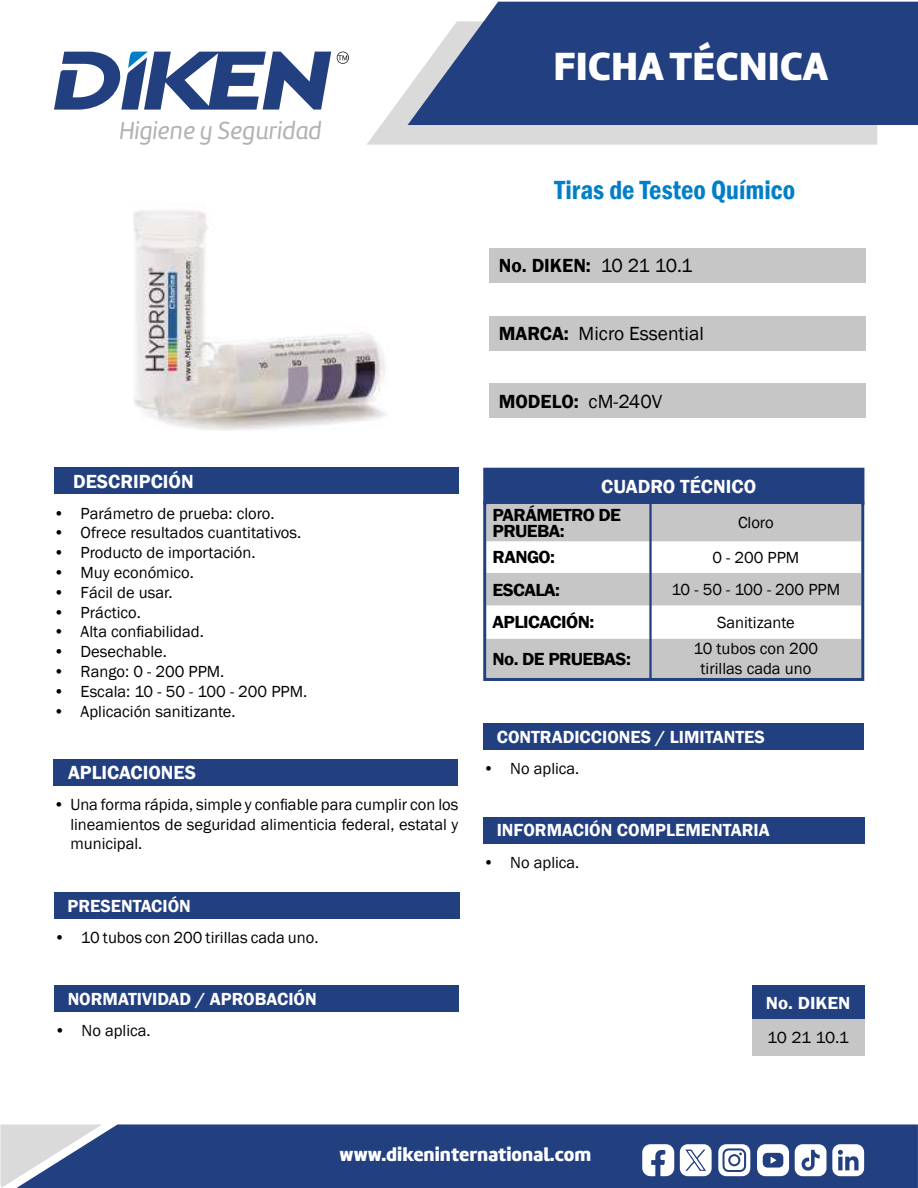
<style>
.page{position:relative;width:918px;height:1188px;background:#fff}
.page>*{position:absolute;margin:0;border:0;box-sizing:border-box;transform-origin:0 0}
.t1{font:40.8px "Amelia Basic Black";color:#fff}
.t2{font:600 condensed 27px "Franklin Gothic";color:#007fc8}
.t3{font:25.5px "Amelia Basic Italic";color:#b3b2b2}
.t4{font:600 19.5px "Franklin Gothic";color:#fff}
.t5{font:600 19.5px "Franklin Gothic";color:#000}
.t6{font:19.5px "Amelia Basic Black";color:#fff}
.t7{font:19.5px "Franklin Gothic";color:#000}
.t8{font:600 18px "Franklin Gothic";color:#fff}
.t9{font:600 18px/16px "Franklin Gothic";letter-spacing:-.03em;color:#000;scale:1.05 1}
.t10{font:600 18px "Franklin Gothic";color:#fff;scale:1.05 1}
.t11{font:16.5px/19.8px "Franklin Gothic";color:#000;text-align:justify}
.t12{font:16.5px "Franklin Gothic";color:#000;scale:1.05 1}
.s1{font-weight:400}
.s2{font-weight:600}
</style>
<div class="page">
<div style="left:102px;top:1124px;width:816px;height:64px;background:#223f80"></div>
<svg style="left:0;top:1124px;width:102px;height:64px;background:#9ea8bf"></svg>
<svg style="left:367px;top:88px;width:510px;height:57px;background:#ddddde"></svg>
<svg style="left:408px;top:2px;width:510px;height:123px;background:#36508b"></svg>
<svg style="left:54px;top:51px;width:277px;height:59px"></svg>
<svg style="left:337px;top:52px;width:12px;height:12px"></svg>
<svg style="left:680px;top:1144px;width:32px;height:32px"></svg>
<svg style="left:642px;top:1144px;width:32px;height:32px"></svg>
<svg style="left:718px;top:1144px;width:32px;height:32px"></svg>
<div style="left:730px;top:1156px;width:8px;height:8px;background:#fff;border-radius:50%"></div>
<svg style="left:757px;top:1144px;width:32px;height:32px"></svg>
<svg style="left:795px;top:1144px;width:69px;height:32px"></svg>
<div style="left:489px;top:248px;width:376px;height:34px;background:#c6c6c6"></div>
<div style="left:489px;top:316px;width:376px;height:34px;background:#c6c6c6"></div>
<div style="left:489px;top:384px;width:376px;height:34px;background:#c6c6c6"></div>
<div style="left:54px;top:468px;width:405px;height:26px;background:#223f80"></div>
<div style="left:53px;top:759px;width:405px;height:27px;background:#223f80"></div>
<div style="left:54px;top:892px;width:405px;height:26px;background:#223f80"></div>
<div style="left:483px;top:723px;width:381px;height:27px;background:#223f80"></div>
<div style="left:483px;top:817px;width:381px;height:27px;background:#223f80"></div>
<div style="left:485px;top:469px;width:378px;height:34px;background:#223f80"></div>
<div style="left:483px;top:468px;width:381px;height:37px;border:3px solid #223f80"></div>
<div style="left:487px;top:505px;width:373px;height:172px;background:#c6c6c6"></div>
<svg style="left:487px;top:542px;width:373px;height:97px"></svg>
<div style="left:483px;top:501px;width:381px;height:180px;border:3px solid #223f80"></div>
<hr style="left:649px;top:501px;width:3px;height:179px;background:#223f80">
<div style="left:752px;top:985px;width:112px;height:34px;background:#223f80"></div>
<div style="left:752px;top:1019px;width:112px;height:37px;background:#c6c6c6"></div>
<div style="left:54px;top:985px;width:404px;height:27px;background:#223f80"></div>
<img style="left:133px;top:210px;width:252px;height:221px">
<h3 class="t3" style="left:119px;top:116px;width:204px">Higiene y Seguridad</h3>
<p class="t4" style="left:73px;top:469px;width:122px">DESCRIPCIÓN</p>
<p class="t11" style="left:54px;top:503px;width:222px">• Parámetro de prueba: cloro.</p>
<p class="t11" style="left:54px;top:523px;width:249px">• Ofrece resultados cuantitativos.</p>
<p class="t11" style="left:54px;top:543px;width:203px">• Producto de importación.</p>
<p class="t11" style="left:54px;top:563px;width:142px">• Muy económico.</p>
<p class="t11" style="left:54px;top:583px;width:121px">• Fácil de usar.</p>
<p class="t11" style="left:54px;top:602px;width:89px">• Práctico.</p>
<p class="t11" style="left:54px;top:622px;width:152px">• Alta confiabilidad.</p>
<p class="t11" style="left:54px;top:642px;width:115px">• Desechable.</p>
<p class="t11" style="left:54px;top:662px;width:172px">• Rango: 0 - 200 PPM.</p>
<p class="t11" style="left:54px;top:682px;width:255px">• Escala: 10 - 50 - 100 - 200 PPM.</p>
<p class="t11" style="left:54px;top:701px;width:183px">• Aplicación sanitizante.</p>
<p class="t4" style="left:68px;top:761px;width:129px">APLICACIONES</p>
<p class="t11" style="left:70px;top:795px;width:390px;text-indent:-17px">• Una forma rápida, simple y confiable para cumplir con los lineamientos de seguridad alimenticia federal, estatal y municipal.</p>
<p class="t8" style="left:68px;top:894px;width:125px">PRESENTACIÓN</p>
<p class="t11" style="left:54px;top:928px;width:266px">• 10 tubos con 200 tirillas cada uno.</p>
<p class="t8" style="left:68px;top:988px;width:251px">NORMATIVIDAD / APROBACIÓN</p>
<p class="t11" style="left:55px;top:1021px;width:98px">• No aplica.</p>
<h1 class="t1" style="left:553px;top:41px;width:276px">FICHA TÉCNICA</h1>
<h2 class="t2" style="left:555px;top:172px;width:242px">Tiras de Testeo Químico</h2>
<p class="t5" style="left:499px;top:254px;width:195px">No. DIKEN: <span class="s1">10 21 10.1</span></p>
<p class="t7" style="left:499px;top:322px;width:207px"><span class="s2">MARCA:</span> Micro Essential</p>
<p class="t5" style="left:499px;top:389px;width:165px">MODELO: <span class="s1">cM-240V</span></p>
<p class="t4" style="left:601px;top:475px;width:156px">CUADRO TÉCNICO</p>
<p class="t9" style="left:493px;top:507px;width:124px">PARÁMETRO DE<br>PRUEBA:</p>
<p class="t11" style="left:738px;top:513px;width:37px">Cloro</p>
<p class="t9" style="left:493px;top:550px;width:61px">RANGO:</p>
<p class="t11" style="left:712px;top:548px;width:88px">0 - 200 PPM</p>
<p class="t9" style="left:493px;top:582px;width:66px">ESCALA:</p>
<p class="t11" style="left:672px;top:580px;width:170px">10 - 50 - 100 - 200 PPM</p>
<p class="t9" style="left:493px;top:615px;width:98px">APLICACIÓN:</p>
<p class="t11" style="left:717px;top:613px;width:79px">Sanitizante</p>
<p class="t9" style="left:493px;top:651px;width:133px">No. DE PRUEBAS:</p>
<p class="t11" style="left:694px;top:639px;width:126px;text-align:center">10 tubos con 200 tirillas cada uno</p>
<p class="t8" style="left:497px;top:726px;width:270px">CONTRADICCIONES / LIMITANTES</p>
<p class="t11" style="left:483px;top:759px;width:98px">• No aplica.</p>
<p class="t8" style="left:497px;top:819px;width:274px">INFORMACIÓN COMPLEMENTARIA</p>
<p class="t11" style="left:483px;top:853px;width:98px">• No aplica.</p>
<p class="t10" style="left:766px;top:992px;width:82px">No. DIKEN</p>
<p class="t12" style="left:767px;top:1028px;width:79px">10 21 10.1</p>
<p class="t6" style="left:340px;top:1143px;width:253px">www.dikeninternational.com</p>
</div>
